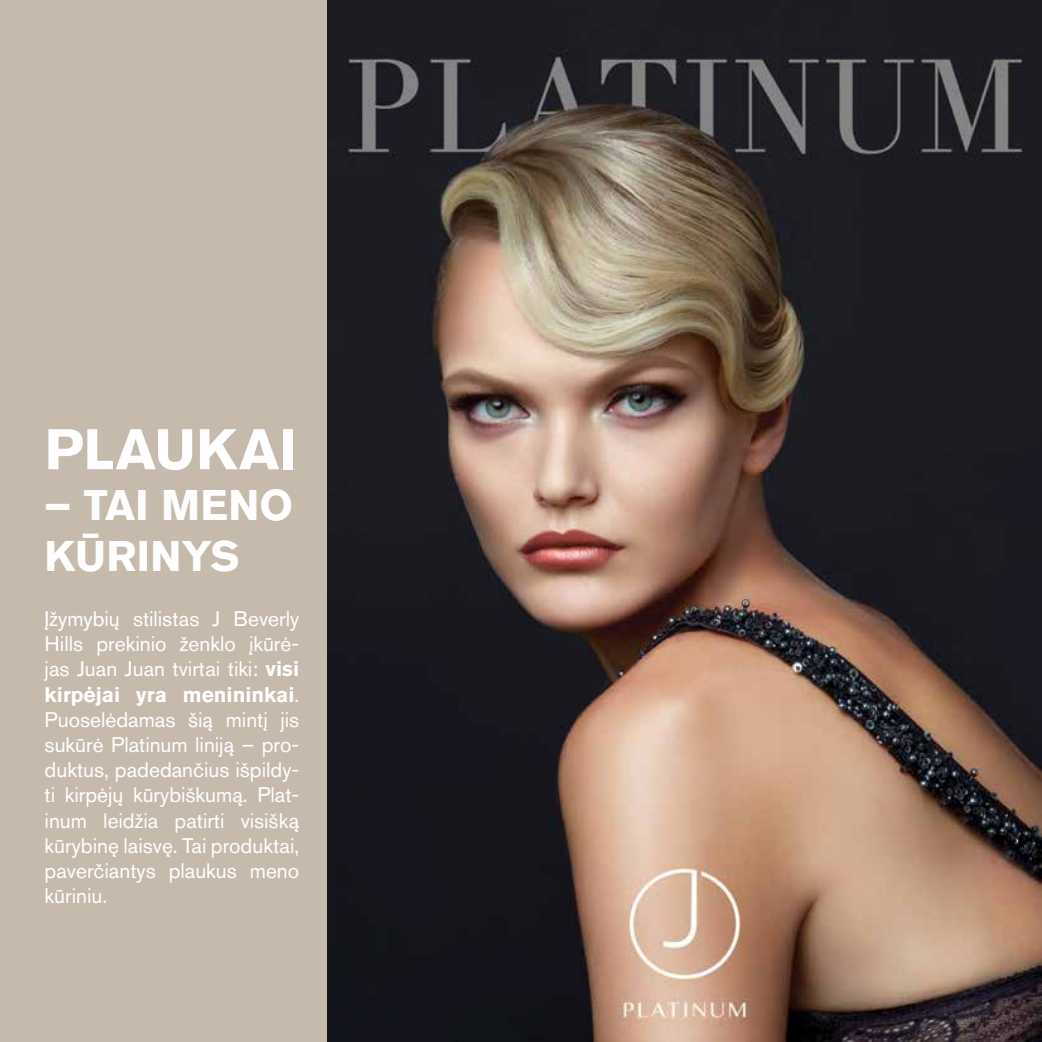
<style>
.page{position:relative;width:1042px;height:1042px;background:#fff}
.page>*{position:absolute;margin:0;border:0;box-sizing:border-box;transform-origin:0 0}
.t1{font:700 56.7px "Akzidenz Grotesk Pro";letter-spacing:.005em;color:#fff}
.t2{font:700 42.52px/51.1px "Akzidenz Grotesk Pro";letter-spacing:.005em;color:#fff}
.t3{font:21px/25.2px "Akzidenz Grotesk Pro";color:#fff;text-align:justify}
.s1{font-weight:700}
</style>
<div class="page">
<div style="left:0;top:0;width:337px;height:1042px;background:#c6baac"></div>
<img style="left:327px;top:0;width:715px;height:1042px">
<h1 class="t1" style="left:45px;top:413px;width:254px">PLAUKAI</h1>
<h2 class="t2" style="left:45px;top:479px;width:250px">– TAI MENO<br>KŪRINYS</h2>
<p class="t3" style="left:45px;top:606px;width:256px">Įžymybių stilistas J Beverly Hills prekinio ženklo įkūrė&shy;jas Juan Juan tvirtai tiki: <span class="s1">visi kirpėjai yra menininkai</span>.<br>Puoselėdamas šią mintį jis sukūrė Platinum liniją – pro&shy;duktus, padedančius išpildy&shy;ti kirpėjų kūrybiškumą. Plat&shy;inum leidžia patirti visišką kūrybinę laisvę. Tai produktai, paverčiantys plaukus meno kūriniu.</p>
</div>
